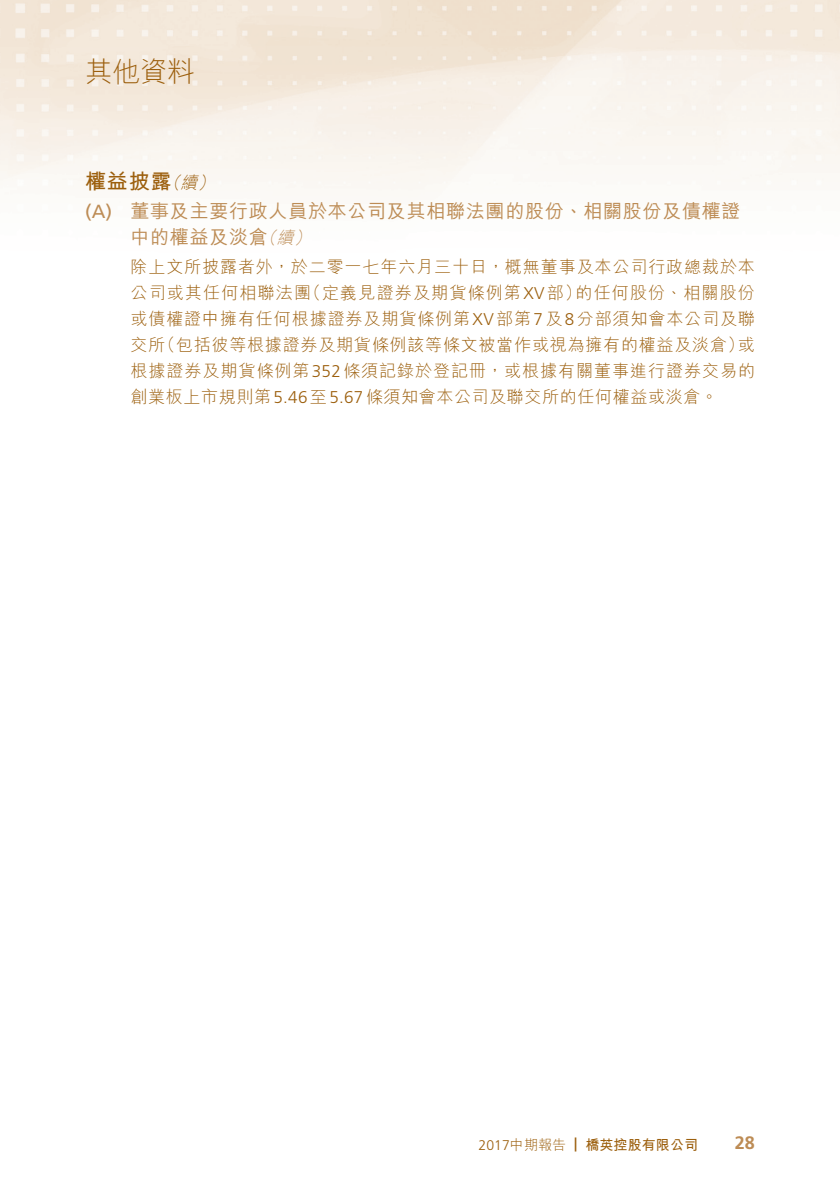
<style>
.page{position:relative;width:840px;height:1191px;background:#fff}
.page>*{position:absolute;margin:0;border:0;box-sizing:border-box;transform-origin:0 0}
.t1{font:300 28px "M Hei HK";color:#9c5f0d}
._01_H1{font:700 21px "M Hei HK";color:#9c5f0d}
._02_H2{font:500 19px "M Hei HK";letter-spacing:.035em;color:#bd8c55}
._02_H2-2{font:19px "Frutiger LT Std";color:#bd8c55}
.t2{font:700 18px "Frutiger LT Std";color:#bd8c55}
._00_txt{font:300 17px/26px "M Hei HK";letter-spacing:.055em;color:#9c5f0d;text-align:right}
._01_H1-2{font:italic 300 17px "M Hei HK";color:#9c5f0d}
._02_H2-3{font:italic 300 17px "M Hei HK";color:#bd8c55}
.t3{font:700 14px "M Hei HK";letter-spacing:.005em;color:#9c5f0d}
.t4{font:300 14px "Frutiger LT Std";color:#9c5f0d}
.t5{font:700 14px "Frutiger LT Std";color:#9c5f0d}
.s1{font-family:"Frutiger LT Std"}
.s2{font-family:"M Hei HK"}
</style>
<div class="page">
<img style="left:0;top:0;width:839px;height:191px">
<p class="t1" style="left:85px;top:57px;width:111px">其他資料</p>
<p class="_01_H1" style="left:85px;top:166px;width:88px">權益披露</p>
<p class="_02_H2" style="left:130px;top:197px;width:611px">董事及主要行政人員於本公司及其相聯法團的股份、相關股份及債權證</p>
<p class="_01_H1-2" style="left:180px;top:174px;width:22px">續</p>
<p class="_01_H1-2" style="left:163px;top:174px;width:22px">（</p>
<p class="_01_H1-2" style="left:198px;top:174px;width:22px">(</p>
<p class="_02_H2-2" style="left:85px;top:200px;width:29px">A( )</p>
<p class="_02_H2" style="left:130px;top:223px;width:139px">中的權益及淡倉</p>
<p class="_00_txt" style="left:130px;top:253px;width:625px">除上文所披露者外，於二零一七年六月三十日，概無董事及本公司行政總裁於本的任何股份、相關股份</p>
<p class="_02_H2-3" style="left:277px;top:229px;width:22px">續</p>
<p class="_02_H2-3" style="left:259px;top:229px;width:22px">（</p>
<p class="_02_H2-3" style="left:294px;top:229px;width:22px">(</p>
<p class="_00_txt" style="left:304px;top:279px;width:279px">（定義見證券及期貨條例第<span class="s1">XV</span>部）</p>
<p class="_00_txt" style="left:130px;top:279px;width:182px">公司或其任何相聯法團</p>
<p class="_00_txt" style="left:130px;top:305px;width:625px">或債權證中擁有任何根據證券及期貨條例第<span class="s1">XV</span>部第<span class="s1">7</span>及<span class="s1">8</span>分部須知會本公司及聯</p>
<p class="_00_txt" style="left:737px;top:331px;width:18px">或</p>
<p class="_00_txt" style="left:158px;top:331px;width:587px">（包括彼等根據證券及期貨條例該等條文被當作或視為擁有的權益及淡倉）</p>
<p class="_00_txt" style="left:130px;top:331px;width:625px;text-align:left">交所<br>根據證券及期貨條例第<span class="s1">352</span>條須記錄於登記冊，或根據有關董事進行證券交易的創業板上市規則第<span class="s1">5.46</span>至<span class="s1">5.67</span>條須知會本公司及聯交所的任何權益或淡倉。</p>
<p class="t4" style="left:478px;top:1136px;width:89px">2017<span class="s2">中期報告</span></p>
<p class="t5" style="left:574px;top:1134px;width:5px">|</p>
<p class="t3" style="left:585px;top:1134px;width:114px">橋英控股有限公司</p>
<p class="t2" style="left:734px;top:1132px;width:22px">28</p>
</div>
